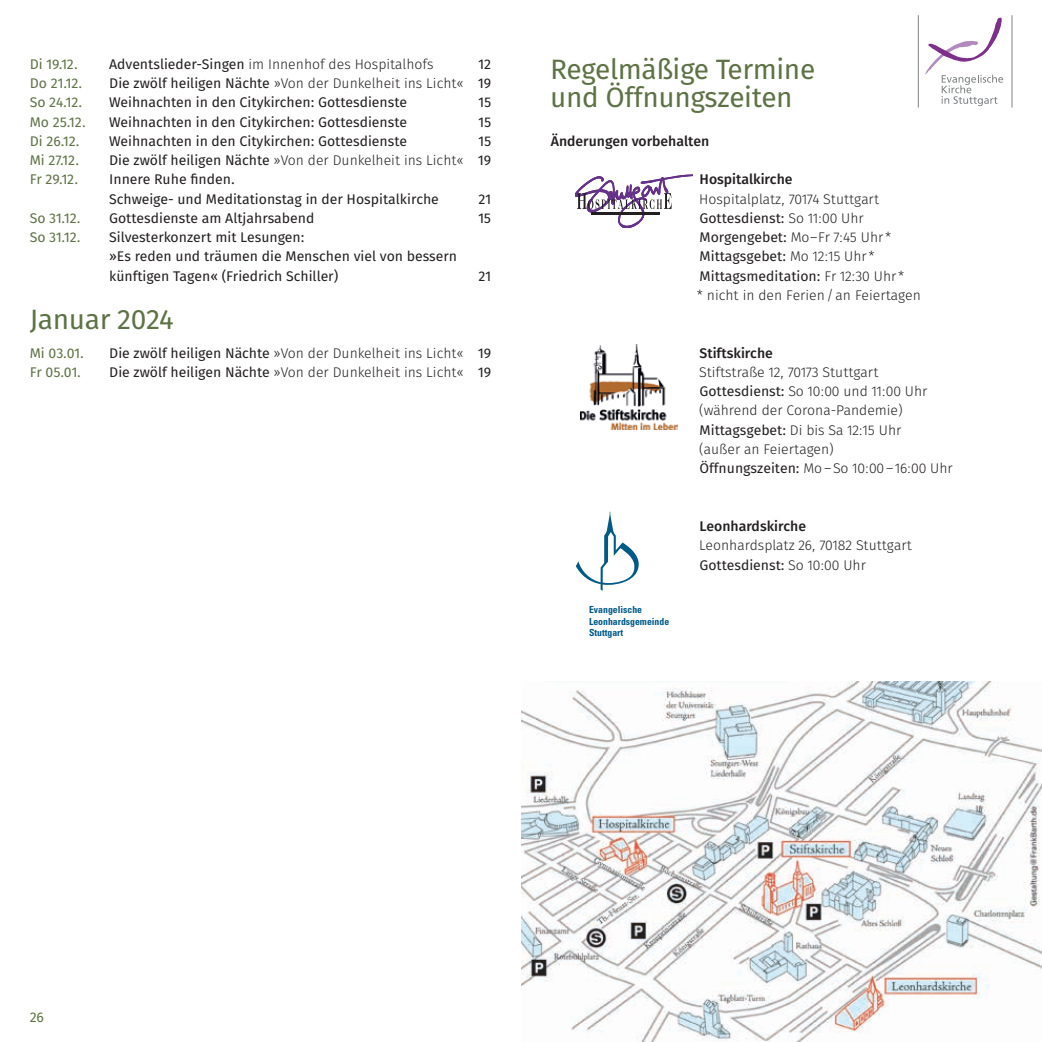
<style>
.page{position:relative;width:1042px;height:1042px;background:#fff}
.page>*{position:absolute;margin:0;border:0;box-sizing:border-box;transform-origin:0 0}
.t1{font:28px/28.9px "Fira Sans OT";letter-spacing:-.015em;color:#5e7246}
.t2{font:14px/19.2px "Fira Sans OT Light";color:#231f21}
.t3{font:14px/19.2px "Fira Sans OT";color:#231f21}
.t4{font:14px "Fira Sans OT";color:#5e7246}
.t5{font:14px "Fira Sans OT Medium";color:#231f21}
.t6{font:700 condensed 9.8px/11.7px "Univers";color:#005a86}
.t7{font:700 condensed 5.95px/7.2px "Univers";color:#005a86}
.s1{font-family:"Fira Sans OT"}
.s2{font-family:"Fira Sans OT Light"}
</style>
<div class="page">
<img style="left:521px;top:682px;width:521px;height:360px">
<img style="left:581px;top:344px;width:96px;height:86px">
<hr style="left:1011px;top:15px;width:1px;height:93px;background:#808386">
<hr style="left:918px;top:15px;width:1px;height:93px;background:#808386">
<svg style="left:925px;top:18px;width:78px;height:88px"></svg>
<svg style="left:575px;top:175px;width:117px;height:53px"></svg>
<hr style="left:591px;top:213px;width:68px;height:2px;background:#231f21">
<hr style="left:591px;top:212px;width:68px;height:1px;background:#231f21">
<svg style="left:576px;top:511px;width:63px;height:80px"></svg>
<p class="t4" style="left:30px;top:54px;width:49px">Di 19.12.</p>
<p class="t2" style="left:109px;top:55px;width:326px"><span class="s1">Adventslieder-Singen</span> im Innenhof des Hospitalhofs</p>
<p class="t3" style="left:478px;top:55px;width:14px">12</p>
<p class="t4" style="left:30px;top:73px;width:54px">Do 21.12.</p>
<p class="t2" style="left:109px;top:75px;width:383px"><span class="s1">Die zwölf heiligen Nächte</span> »Von der Dunkelheit ins Licht« <span class="s1">19</span></p>
<p class="t4" style="left:30px;top:93px;width:54px">So 24.12.</p>
<p class="t3" style="left:109px;top:94px;width:299px">Weihnachten in den Citykirchen: Gottesdienste</p>
<p class="t3" style="left:478px;top:94px;width:14px">15</p>
<p class="t4" style="left:30px;top:112px;width:57px">Mo 25.12.</p>
<p class="t3" style="left:109px;top:113px;width:299px">Weihnachten in den Citykirchen: Gottesdienste</p>
<p class="t3" style="left:478px;top:113px;width:14px">15</p>
<p class="t4" style="left:30px;top:131px;width:51px">Di 26.12.</p>
<p class="t3" style="left:109px;top:132px;width:299px">Weihnachten in den Citykirchen: Gottesdienste</p>
<p class="t3" style="left:478px;top:132px;width:14px">15</p>
<p class="t4" style="left:30px;top:150px;width:51px">Mi 27.12.</p>
<p class="t2" style="left:109px;top:152px;width:383px"><span class="s1">Die zwölf heiligen Nächte</span> »Von der Dunkelheit ins Licht« <span class="s1">19</span></p>
<p class="t4" style="left:30px;top:170px;width:50px">Fr 29.12.</p>
<p class="t3" style="left:109px;top:171px;width:331px">Innere Ruhe finden.<br>Schweige- und Meditationstag in der H ospitalkirche</p>
<p class="t3" style="left:478px;top:190px;width:14px">21</p>
<p class="t4" style="left:30px;top:208px;width:52px">So 31.12.</p>
<p class="t3" style="left:109px;top:209px;width:207px">Gottesdienste am Altjahrsabend</p>
<p class="t3" style="left:478px;top:209px;width:14px">15</p>
<p class="t4" style="left:30px;top:227px;width:52px">So 31.12.</p>
<p class="t3" style="left:109px;top:229px;width:349px">Silvesterkonzert mit Lesungen:<br>»Es reden und träumen die Menschen viel von bessern künftigen Tagen« (Friedrich Schiller)</p>
<p class="t3" style="left:478px;top:267px;width:14px">21</p>
<h1 class="t1" style="left:30px;top:307px;width:146px">Januar 2024</h1>
<p class="t4" style="left:30px;top:343px;width:55px">Mi 03.01.</p>
<p class="t2" style="left:109px;top:344px;width:383px"><span class="s1">Die zwölf heiligen Nächte</span> »Von der Dunkelheit ins Licht« <span class="s1">19</span></p>
<p class="t4" style="left:30px;top:362px;width:53px">Fr 05.01.</p>
<p class="t2" style="left:109px;top:363px;width:383px"><span class="s1">Die zwölf heiligen Nächte</span> »Von der Dunkelheit ins Licht« <span class="s1">19</span></p>
<h1 class="t1" style="left:550px;top:56px;width:267px">Regelmäßige Termine und Öffnungszeiten</h1>
<p class="t5" style="left:551px;top:131px;width:160px">Änderungen vorbehalten</p>
<p class="t5" style="left:699px;top:170px;width:94px">Hospitalkirche</p>
<p class="t2" style="left:699px;top:190px;width:181px">Hospitalplatz, 70174 Stuttgart</p>
<p class="t3" style="left:699px;top:209px;width:166px">Gottesdienst: <span class="s2">So 11:00 Uhr</span></p>
<p class="t2" style="left:699px;top:229px;width:193px"><span class="s1">Morgengebet:</span> Mo–Fr 7:45 Uhr *</p>
<p class="t3" style="left:699px;top:248px;width:206px">Mittagsgebet: <span class="s2">Mo 12:15 Uhr *<br></span>Mittagsmeditation: <span class="s2">Fr 12:30 Uhr *</span></p>
<p class="t2" style="left:697px;top:286px;width:225px">* nicht in den Ferien/an Feiertagen</p>
<p class="t5" style="left:699px;top:343px;width:75px">Stiftskirche</p>
<p class="t2" style="left:699px;top:363px;width:255px">Stiftstraße 12, 70173 Stuttgart<br><span class="s1">Gottesdienst:</span> So 10:00 und 11:00 Uhr (während der Corona-Pandemie)<br><span class="s1">Mittagsgebet:</span> Di bis Sa 12:15 Uhr<br>(außer an Feiertagen)<br><span class="s1">Öffnungszeiten:</span> Mo–So 10:00–16:00 Uhr</p>
<p class="t6" style="left:589px;top:603px;width:82px">Evangelische<br>Leonhardsgemeinde<br>Stuttgart</p>
<p class="t7" style="left:589px;top:607px;width:51px">Leonhardsgemeinde<br>Stuttgart</p>
<p class="t5" style="left:699px;top:516px;width:108px">Leonhardskirche</p>
<p class="t2" style="left:699px;top:537px;width:214px">Leonhardsplatz 26, 70182 Stuttgart</p>
<p class="t3" style="left:699px;top:556px;width:168px">Gottesdienst: <span class="s2">So 10:00 Uhr</span></p>
<p class="t4" style="left:30px;top:1007px;width:16px">26</p>
</div>
